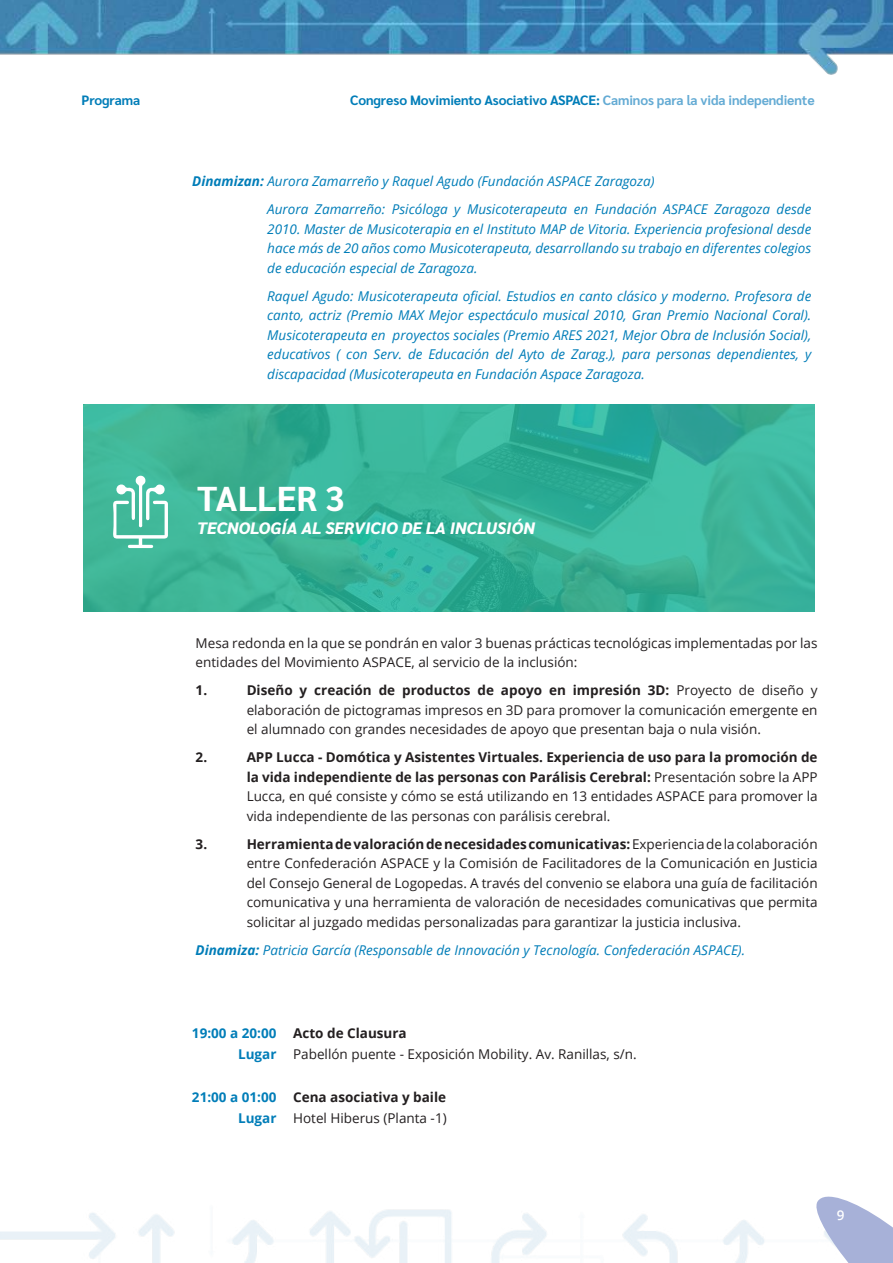
<style>
.page{position:relative;width:893px;height:1263px;background:#fff}
.page>*{position:absolute;margin:0;border:0;box-sizing:border-box;transform-origin:0 0}
.t1{font:700 34.5px "Sarabun";color:#fff}
.t2{font:italic 800 16.5px "Sarabun";color:#fff}
.t3{font:13.5px/19.5px "Open Sans";color:#231f20;text-align:justify}
.t4{font:italic 13.5px/19.5px "Open Sans";color:#007db8;text-align:justify}
.t5{font:700 13.5px "Sarabun";letter-spacing:-.01em;color:#007db8}
.t6{font:700 13.5px "Open Sans";color:#231f20}
.t7{font:700 13.5px/21.5px "Open Sans";color:#007db8;text-align:right}
.t8{font:600 13.5px "Open Sans";color:#fff}
.s1{color:#64abd4}
.s2{font-weight:700}
</style>
<div class="page">
<img style="left:0;top:1196px;width:832px;height:67px">
<svg style="left:816px;top:1197px;width:77px;height:66px"></svg>
<img style="left:0;top:0;width:893px;height:75px">
<svg style="left:83px;top:404px;width:732px;height:208px;background:#37b298"></svg>
<svg style="left:113px;top:476px;width:55px;height:72px"></svg>
<p class="t5" style="left:82px;top:93px;width:60px">Programa</p>
<p class="t5" style="left:350px;top:93px;width:466px">Congreso Movimiento Asociativo ASPACE: <span class="s1">Caminos para la vida independiente</span></p>
<p class="t4" style="left:267px;top:167px;width:546px;line-height:28px;text-indent:-75px"><span class="s2">Dinamizan:</span> Aurora Zamarreño y Raquel Agudo (Fundación ASPACE Zaragoza)<br>Aurora Zamarreño: Psicóloga y Musicoterapeuta en Fundación ASPACE Zaragoza desde</p>
<p class="t4" style="left:267px;top:219px;width:546px">2010. Master de Musicoterapia en el Instituto MAP de Vitoria. Experiencia profesional desde hace más de 20 años como Musicoterapeuta, desarrollando su trabajo en diferentes colegios de educación especial de Zaragoza.</p>
<p class="t4" style="left:267px;top:286px;width:546px">Raquel Agudo: Musicoterapeuta oficial. Estudios en canto clásico y moderno. Profesora de canto, actriz (Premio MAX Mejor espectáculo musical 2010, Gran Premio Nacional Coral).<br>Musicoterapeuta en proyectos sociales (Premio ARES 2021, Mejor Obra de Inclusión Social), educativos ( con Serv. de Educación del Ayto de Zarag.), para personas dependientes, y discapacidad (Musicoterapeuta en Fundación Aspace Zaragoza.</p>
<h1 class="t1" style="left:197px;top:479px;width:149px">TALLER 3</h1>
<p class="t2" style="left:197px;top:518px;width:339px">TECNOLOGÍA AL SERVICIO DE LA INCLUSIÓN</p>
<p class="t3" style="left:196px;top:632px;width:623px">Mesa redonda en la que se pondrán en valor 3 buenas prácticas tecnológicas implementadas por las entidades del Movimiento ASPACE, al servicio de la inclusión:</p>
<p class="t6" style="left:196px;top:681px;width:13px">1.</p>
<p class="t3" style="left:247px;top:680px;width:572px"><span class="s2">Diseño y creación de productos de apoyo en impresión 3D:</span> Proyecto de diseño y elaboración de pictogramas impresos en 3D para promover la comunicación emergente en el alumnado con grandes necesidades de apoyo que presentan baja o nula visión.</p>
<p class="t6" style="left:196px;top:748px;width:13px">2.</p>
<p class="t3" style="left:247px;top:747px;width:572px"><span class="s2">APP Lucca - Domótica y Asistentes Virtuales. Experiencia de uso para la promoción de la vida independiente de las personas con Parálisis Cerebral:</span> Presentación sobre la APP Lucca, en qué consiste y cómo se está utilizando en 13 entidades ASPACE para promover la vida independiente de las personas con parálisis cerebral.</p>
<p class="t6" style="left:196px;top:834px;width:13px">3.</p>
<p class="t3" style="left:247px;top:833px;width:572px"><span class="s2">Herramienta de valoración de necesidades comunicativas:</span> Experiencia de la colaboración entre Confederación ASPACE y la Comisión de Facilitadores de la Comunicación en Justicia del Consejo General de Logopedas. A través del convenio se elabora una guía de facilitación comunicativa y una herramienta de valoración de necesidades comunicativas que permita solicitar al juzgado medidas personalizadas para garantizar la justicia inclusiva.</p>
<p class="t4" style="left:196px;top:939px;width:551px"><span class="s2">Dinamiza:</span> Patricia García (Responsable de Innovación y Tecnología. Confederación ASPACE).</p>
<p class="t7" style="left:192px;top:1022px;width:86px">19:00 a 20:00<br>Lugar</p>
<p class="t7" style="left:192px;top:1086px;width:86px">21:00 a 01:00</p>
<p class="t7" style="left:238px;top:1106px;width:40px">Lugar</p>
<p class="t6" style="left:293px;top:1024px;width:115px">Acto de Clausura</p>
<p class="t3" style="left:293px;top:1044px;width:345px">Pabellón puente - Exposición Mobility. Av. Ranillas, s/n.</p>
<p class="t6" style="left:293px;top:1087px;width:154px">Cena asociativa y baile</p>
<p class="t3" style="left:293px;top:1108px;width:155px">Hotel Hiberus (Planta -1)</p>
<p class="t8" style="left:837px;top:1206px;width:9px">9</p>
</div>
